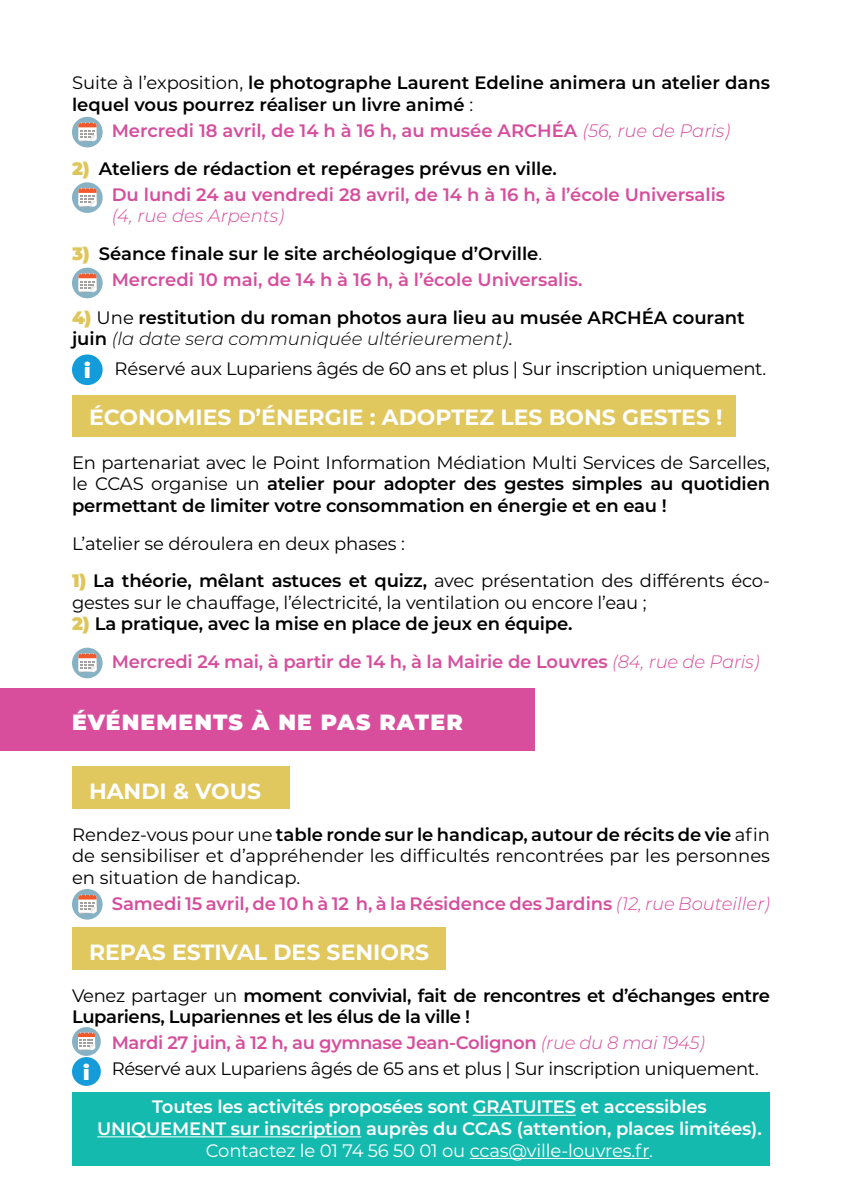
<style>
.page{position:relative;width:842px;height:1191px;background:#fff}
.page>*{position:absolute;margin:0;border:0;box-sizing:border-box;transform-origin:0 0}
.t1{font:700 22px "Montserrat";color:#fff}
.t2{font:900 22px "Montserrat";letter-spacing:.05em;color:#fff}
.t3{font:900 20px "Montserrat Alternates";color:#fff}
.t4{font:600 18px/21.6px "Montserrat";letter-spacing:-.01em;color:#000001}
.t5{font:18px/21.6px "Montserrat";letter-spacing:-.01em;color:#000001}
.t6{font:600 18px "Montserrat";color:#d64d9c}
.t7{font:600 18px/21.6px "Montserrat";letter-spacing:-.01em;color:#fff;text-align:center}
.t8{font:600 18px "Montserrat";letter-spacing:-.02em;color:#d64d9c}
.t9{font:18px "Montserrat";letter-spacing:-.01em;color:#fff}
.t10{font:italic 300 18px "Montserrat";color:#d64d9c}
.s1{font-weight:400}
.s2{font-weight:300;font-style:italic}
.s3{font-weight:900;color:#dec65a}
.s4{font-weight:600}
</style>
<div class="page">
<div style="left:72px;top:395px;width:664px;height:42px;background:#e0c75e"></div>
<div style="left:72px;top:766px;width:217px;height:42px;background:#e0c75e"></div>
<div style="left:0;top:688px;width:534px;height:62px;background:#d84d9c"></div>
<div style="left:72px;top:182px;width:31px;height:31px;background:#86b2c4;border-radius:50%"></div>
<svg style="left:78px;top:188px;width:20px;height:20px"></svg>
<div style="left:72px;top:927px;width:373px;height:43px;background:#e0c75e"></div>
<div style="left:72px;top:889px;width:31px;height:30px;background:#86b2c4;border-radius:50%"></div>
<svg style="left:78px;top:894px;width:20px;height:20px"></svg>
<div style="left:73px;top:1058px;width:27px;height:27px;background:#139cd9;border-radius:50%"></div>
<div style="left:72px;top:1057px;width:29px;height:29px;border:2px solid #139cd9;border-radius:50%"></div>
<div style="left:72px;top:117px;width:31px;height:30px;background:#86b2c4;border-radius:50%"></div>
<svg style="left:78px;top:122px;width:20px;height:20px"></svg>
<div style="left:72px;top:268px;width:31px;height:30px;background:#86b2c4;border-radius:50%"></div>
<svg style="left:78px;top:273px;width:20px;height:20px"></svg>
<div style="left:72px;top:647px;width:31px;height:31px;background:#86b2c4;border-radius:50%"></div>
<svg style="left:78px;top:653px;width:20px;height:20px"></svg>
<div style="left:72px;top:1027px;width:29px;height:29px;background:#86b2c4;border-radius:50%"></div>
<svg style="left:78px;top:1032px;width:18px;height:19px"></svg>
<div style="left:72px;top:1091px;width:698px;height:74px;background:#15baaf"></div>
<hr style="left:473px;top:1114px;width:103px;height:1px;background:#fff">
<hr style="left:97px;top:1136px;width:264px;height:1px;background:#fff">
<hr style="left:470px;top:1158px;width:179px;height:1px;background:#fff">
<div style="left:73px;top:355px;width:29px;height:29px;background:#139cd9;border-radius:50%"></div>
<div style="left:72px;top:354px;width:31px;height:31px;border:2px solid #139cd9;border-radius:50%"></div>
<p class="t4" style="left:72px;top:71px;width:699px"><span class="s1">Suite à l’exposition,</span> le photographe Laurent Edeline animera un atelier dans lequel vous pourrez réaliser un livre animé <span class="s1">:</span></p>
<p class="t6" style="left:112px;top:118px;width:620px">Mercredi 18 avril, de 14 h à 16 h, au musée ARCHÉA <span class="s2">(56, rue de Paris)</span></p>
<p class="t4" style="left:72px;top:157px;width:486px"><span class="s3">2)</span> Ateliers de rédaction et repérages prévus en ville.</p>
<p class="t6" style="left:112px;top:181px;width:615px">Du lundi 24 au vendredi 28 avril, de 14 h à 16 h, à l’école Universalis</p>
<p class="t10" style="left:112px;top:204px;width:174px">(4, rue des Arpents)</p>
<p class="t4" style="left:72px;top:242px;width:472px"><span class="s3">3)</span> Séance finale sur le site archéologique d’Orville<span class="s1">.</span></p>
<p class="t6" style="left:112px;top:267px;width:472px">Mercredi 10 mai, de 14 h à 16 h, à l’école Universalis.</p>
<p class="t4" style="left:72px;top:305px;width:674px"><span class="s3">4)</span> <span class="s1">Une</span> restitution du roman photos aura lieu au musée ARCHÉA courant juin <span class="s2">(la date sera communiquée ultérieurement)</span><span class="s1">.</span></p>
<p class="t5" style="left:114px;top:357px;width:653px">Réservé aux Lupariens âgés de 60 ans et plus | Sur inscription uniquement.</p>
<p class="t1" style="left:89px;top:401px;width:635px">ÉCONOMIES D’ÉNERGIE : ADOPTEZ LES BONS GESTES !</p>
<p class="t4" style="left:72px;top:451px;width:699px;text-align:justify"><span class="s1">En partenariat avec le Point Information Médiation Multi Services de Sarcelles, le CCAS organise un</span> atelier pour adopter des gestes simples au quotidien permettant de limiter votre consommation en énergie et en eau !</p>
<p class="t5" style="left:72px;top:532px;width:334px">L’atelier se déroulera en deux phases :</p>
<p class="t5" style="left:72px;top:569px;width:699px"><span class="s3">1)</span> <span class="s4">La théorie, mêlant astuces et quizz,</span> avec présentation des différents éco&shy;gestes sur le chauffage, l’électricité, la ventilation ou encore l’eau ;</p>
<p class="t4" style="left:72px;top:612px;width:502px"><span class="s3">2)</span> La pratique, avec la mise en place de jeux en équipe.</p>
<p class="t6" style="left:112px;top:649px;width:649px">Mercredi 24 mai, à partir de 14 h, à la Mairie de Louvres <span class="s2">(84, rue de Paris)</span></p>
<p class="t2" style="left:72px;top:705px;width:392px">ÉVÉNEMENTS À NE PAS RATER</p>
<p class="t3" style="left:84px;top:355px;width:8px">i</p>
<p class="t1" style="left:89px;top:775px;width:174px">HANDI &amp; VOUS</p>
<p class="t5" style="left:72px;top:822px;width:699px;text-align:justify">Rendez-vous pour une <span class="s4">table ronde sur le handicap, autour de récits de vie</span> afin de sensibiliser et d’appréhender les difficultés rencontrées par les personnes en situation de handicap.</p>
<p class="t6" style="left:112px;top:890px;width:660px">Samedi 15 avril, de 10 h à 12 h, à la Résidence des Jardins <span class="s2">(12, rue Bouteiller)</span></p>
<p class="t1" style="left:89px;top:936px;width:342px">REPAS ESTIVAL DES SENIORS</p>
<p class="t4" style="left:72px;top:983px;width:699px"><span class="s1">Venez partager un</span> moment convivial, fait de rencontres et d’échanges entre<br>Lupariens, Lupariennes et les élus de la ville !</p>
<p class="t8" style="left:112px;top:1030px;width:595px">Mardi 27 juin, à 12 h, au gymnase Jean-Colignon <span class="s2">(rue du 8 mai 1945)</span></p>
<p class="t5" style="left:112px;top:1057px;width:649px">Réservé aux Lupariens âgés de 65 ans et plus | Sur inscription uniquement.</p>
<p class="t7" style="left:97px;top:1095px;width:666px">Toutes les activités proposées sont GRATUITES et accessibles<br>UNIQUEMENT sur inscription auprès du CCAS (attention, places limitées).</p>
<p class="t9" style="left:206px;top:1137px;width:449px">Contactez le 01 74 56 50 01 ou ccas@ville-louvres.fr.</p>
<p class="t3" style="left:83px;top:1057px;width:8px">i</p>
</div>
